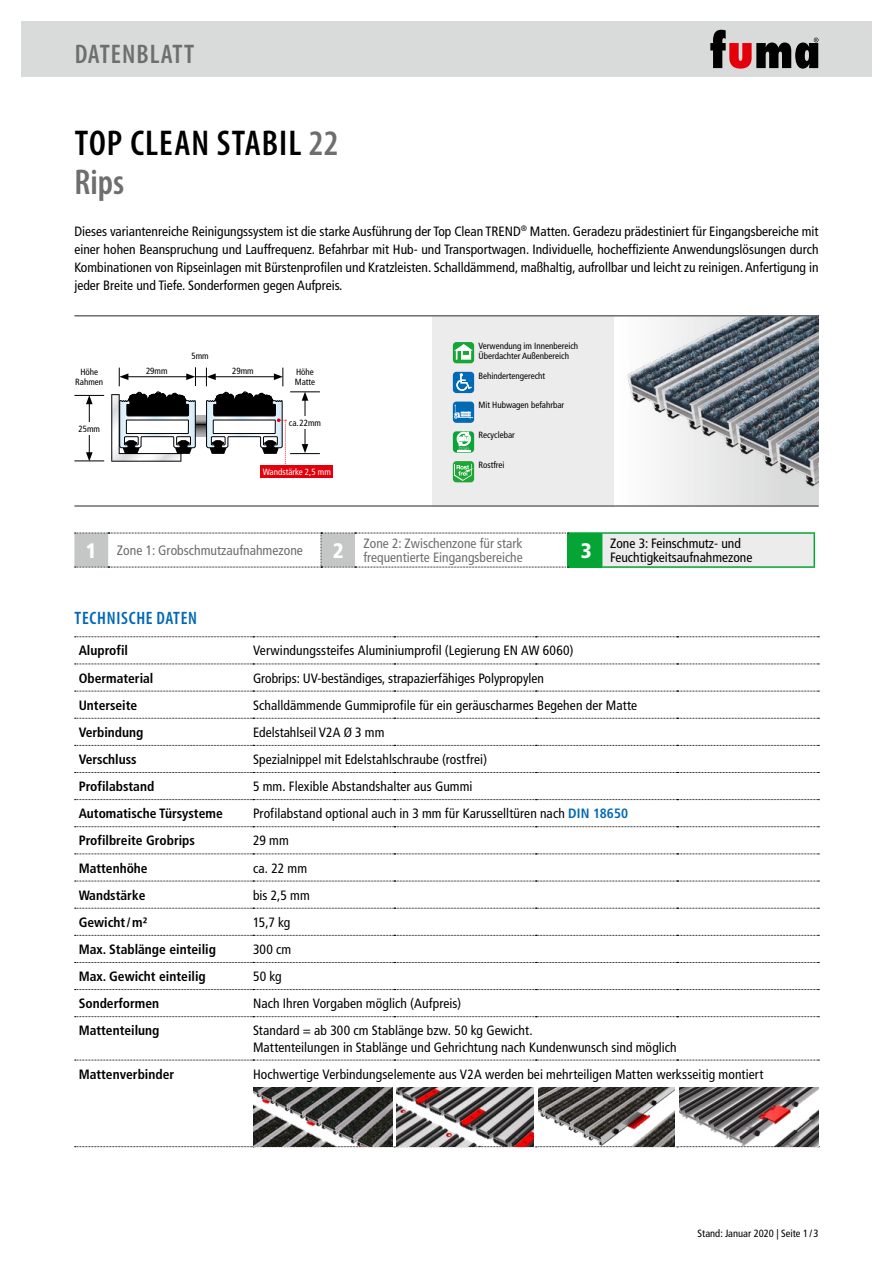
<style>
.page{position:relative;width:893px;height:1263px;background:#fff}
.page>*{position:absolute;margin:0;border:0;box-sizing:border-box;transform-origin:0 0}
.t1{font:600 condensed 36px/39px "Myriad Pro";letter-spacing:.025em;color:#000}
.t2{font:600 condensed 27px "Myriad Pro";letter-spacing:.04em;color:#6e6e6e}
.t3{font:900 condensed 21px "Frutiger LT Std";color:#fff}
.t4{font:600 condensed 18px "Myriad Pro";letter-spacing:.04em;color:#0068b4}
.t5{font:condensed 13.65px "Frutiger LT Std";color:#6e6e6e}
.t6{font:condensed 13.5px/18px "Frutiger LT Std";letter-spacing:.005em;color:#000}
.t7{font:700 condensed 13.5px "Frutiger LT Std";color:#000}
.t8{font:condensed 13.5px/13.5px "Frutiger LT Std";color:#6e6e6e}
.t9{font:condensed 10.5px "Frutiger LT Std";color:#000}
.t10{font:condensed 9px/10.5px "Frutiger LT Std";color:#000}
.t11{font:condensed 9px "Frutiger LT Std";color:#fff}
.s1{color:#6e6e6e}
.s2{font-weight:900;font-size:21px;color:#fff}
.s3{font-weight:700;color:#0068b4}
</style>
<div class="page">
<div style="left:21px;top:21px;width:851px;height:56px;background:#d9dada"></div>
<svg style="left:74px;top:637px;width:179px;height:510px"></svg>
<svg style="left:75px;top:636px;width:744px;height:1px"></svg>
<svg style="left:75px;top:664px;width:744px;height:1px"></svg>
<svg style="left:75px;top:691px;width:744px;height:1px"></svg>
<svg style="left:75px;top:718px;width:744px;height:1px"></svg>
<svg style="left:75px;top:745px;width:744px;height:1px"></svg>
<svg style="left:75px;top:772px;width:744px;height:1px"></svg>
<svg style="left:75px;top:799px;width:744px;height:1px"></svg>
<svg style="left:75px;top:826px;width:744px;height:1px"></svg>
<svg style="left:75px;top:854px;width:744px;height:1px"></svg>
<svg style="left:75px;top:881px;width:744px;height:1px"></svg>
<svg style="left:75px;top:908px;width:744px;height:1px"></svg>
<svg style="left:75px;top:935px;width:744px;height:1px"></svg>
<svg style="left:75px;top:962px;width:744px;height:1px"></svg>
<svg style="left:75px;top:989px;width:744px;height:1px"></svg>
<svg style="left:75px;top:1016px;width:744px;height:1px"></svg>
<svg style="left:75px;top:1146px;width:744px;height:1px"></svg>
<svg style="left:75px;top:1060px;width:744px;height:1px"></svg>
<img style="left:253px;top:1087px;width:139px;height:59px">
<img style="left:397px;top:1087px;width:136px;height:59px">
<img style="left:538px;top:1087px;width:137px;height:59px">
<img style="left:679px;top:1087px;width:140px;height:59px">
<div style="left:432px;top:315px;width:387px;height:191px;background:#ececec"></div>
<img style="left:614px;top:316px;width:205px;height:189px">
<hr style="left:74px;top:505px;width:745px;height:2px;background:#6e6e6e">
<hr style="left:74px;top:315px;width:745px;height:1px;background:#6e6e6e">
<div style="left:568px;top:533px;width:34px;height:34px;background:#05a535"></div>
<div style="left:602px;top:533px;width:212px;height:34px;background:#ececec"></div>
<hr style="left:568px;top:532px;width:34px;height:2px;background:#05a535">
<hr style="left:568px;top:566px;width:34px;height:2px;background:#05a535">
<hr style="left:602px;top:532px;width:213px;height:2px;background:#05a535">
<hr style="left:814px;top:534px;width:1px;height:32px;background:#05a535">
<hr style="left:602px;top:566px;width:213px;height:2px;background:#05a535">
<svg style="left:74px;top:533px;width:494px;height:35px"></svg>
<div style="left:453px;top:342px;width:21px;height:21px;background:#16a636;border-radius:4px"></div>
<svg style="left:454px;top:344px;width:19px;height:16px"></svg>
<div style="left:453px;top:372px;width:21px;height:21px;background:#006ab5;border-radius:4px"></div>
<svg style="left:456px;top:373px;width:16px;height:18px"></svg>
<div style="left:453px;top:402px;width:21px;height:21px;background:#006ab5;border-radius:4px"></div>
<svg style="left:454px;top:405px;width:19px;height:14px"></svg>
<div style="left:453px;top:431px;width:21px;height:22px;background:#0aa537;border-radius:4px"></div>
<svg style="left:457px;top:432px;width:14px;height:20px"></svg>
<div style="left:453px;top:461px;width:21px;height:21px;background:#1fa736;border-radius:4px"></div>
<svg style="left:454px;top:464px;width:20px;height:17px"></svg>
<hr style="left:74px;top:395px;width:30px;height:1px;background:#000">
<hr style="left:74px;top:461px;width:30px;height:1px;background:#000">
<hr style="left:89px;top:402px;width:1px;height:53px;background:#000">
<svg style="left:86px;top:395px;width:7px;height:9px"></svg>
<svg style="left:86px;top:452px;width:7px;height:9px"></svg>
<hr style="left:126px;top:376px;width:63px;height:1px;background:#000">
<svg style="left:119px;top:368px;width:9px;height:18px"></svg>
<hr style="left:213px;top:376px;width:63px;height:1px;background:#000">
<svg style="left:274px;top:368px;width:10px;height:18px"></svg>
<svg style="left:186px;top:367px;width:30px;height:19px"></svg>
<hr style="left:290px;top:392px;width:30px;height:1px;background:#000">
<hr style="left:290px;top:453px;width:30px;height:1px;background:#000">
<hr style="left:305px;top:398px;width:1px;height:48px;background:#000">
<svg style="left:302px;top:392px;width:6px;height:9px"></svg>
<svg style="left:302px;top:444px;width:6px;height:9px"></svg>
<div style="left:74px;top:422px;width:30px;height:13px;background:#fff"></div>
<div style="left:288px;top:416px;width:34px;height:13px;background:#fff"></div>
<div style="left:261px;top:465px;width:72px;height:13px;background:#e3000b"></div>
<svg style="left:111px;top:392px;width:175px;height:76px"></svg>
<svg style="left:710px;top:30px;width:108px;height:39px"></svg>
<h2 class="t2" style="left:75px;top:37px;width:121px">DATENBLATT</h2>
<h1 class="t1" style="left:74px;top:122px;width:266px">TOP CLEAN STABIL <span class="s1">22<br>Rips</span></h1>
<p class="t6" style="left:74px;top:222px;width:746px;text-align:justify">Dieses variantenreiche Reinigungssystem ist die starke Ausführung der Top Clean TREND<sup>®</sup> Matten. Geradezu prädestiniert für Eingangsbereiche mit einer hohen Beanspruchung und Lauffrequenz. Befahrbar mit Hub- und Transportwagen. Individuelle, hocheffiziente Anwendungslösungen durch Kombinationen von Ripseinlagen mit Bürstenprofilen und Kratzleisten. Schalldämmend, maßhaltig, aufrollbar und leicht zu reinigen. Anfertigung in jeder Breite und Tiefe. Sonderformen gegen Aufpreis.</p>
<p class="t10" style="left:191px;top:351px;width:19px">5mm</p>
<p class="t10" style="left:75px;top:366px;width:30px;text-align:center">Höhe<br>Rahmen</p>
<p class="t10" style="left:146px;top:366px;width:23px">29mm</p>
<p class="t10" style="left:232px;top:366px;width:23px">29mm</p>
<p class="t10" style="left:295px;top:366px;width:22px">Höhe<br>Matte</p>
<p class="t10" style="left:78px;top:423px;width:23px">25mm</p>
<p class="t10" style="left:289px;top:417px;width:34px">ca.22mm</p>
<p class="t11" style="left:263px;top:466px;width:70px">Wandstärke 2,5 mm</p>
<p class="t10" style="left:478px;top:340px;width:101px">Verwendung im Innenbereich<br>Überdachter Außenbereich</p>
<p class="t10" style="left:478px;top:370px;width:68px">Behindertengerecht</p>
<p class="t10" style="left:478px;top:400px;width:87px">Mit Hubwagen befahrbar</p>
<p class="t10" style="left:478px;top:430px;width:38px">Recyclebar</p>
<p class="t10" style="left:478px;top:460px;width:28px">Rostfrei</p>
<p class="t5" style="left:86px;top:542px;width:219px"><span class="s2">1</span> Zone 1: Grobschmutzaufnahmezone</p>
<h3 class="t3" style="left:333px;top:538px;width:12px">2</h3>
<p class="t8" style="left:364px;top:537px;width:161px">Zone 2: Zwischenzone für stark frequentierte Eingangsbereiche</p>
<h3 class="t3" style="left:581px;top:538px;width:12px">3</h3>
<p class="t6" style="left:610px;top:537px;width:144px;line-height:13.5px">Zone 3: Feinschmutz- und<br>Feuchtigkeitsaufnahmezone</p>
<h3 class="t4" style="left:75px;top:607px;width:124px">TECHNISCHE DATEN</h3>
<p class="t7" style="left:79px;top:643px;width:51px">Aluprofil</p>
<p class="t6" style="left:253px;top:642px;width:322px">Verwindungssteifes Aluminiumprofil (Legierung EN AW 6060)</p>
<p class="t7" style="left:79px;top:670px;width:76px">Obermaterial</p>
<p class="t6" style="left:253px;top:669px;width:292px">Grobrips: UV-beständiges, strapazierfähiges Polypropylen</p>
<p class="t7" style="left:79px;top:697px;width:60px">Unterseite</p>
<p class="t6" style="left:253px;top:696px;width:386px">Schalldämmende Gummiprofile für ein geräuscharmes Begehen der Matte</p>
<p class="t7" style="left:79px;top:724px;width:66px">Verbindung</p>
<p class="t6" style="left:253px;top:723px;width:133px">Edelstahlseil V2A Ø 3 mm</p>
<p class="t7" style="left:79px;top:751px;width:60px">Verschluss</p>
<p class="t6" style="left:253px;top:750px;width:236px">Spezialnippel mit Edelstahlschraube (rostfrei)</p>
<p class="t7" style="left:79px;top:778px;width:77px">Profilabstand</p>
<p class="t6" style="left:253px;top:777px;width:221px">5 mm. Flexible Abstandshalter aus Gummi</p>
<p class="t7" style="left:79px;top:805px;width:146px">Automatische Türsysteme</p>
<p class="t6" style="left:253px;top:805px;width:377px">Profilabstand optional auch in 3 mm für Karusselltüren nach <span class="s3">DIN 18650</span></p>
<p class="t7" style="left:79px;top:833px;width:118px">Profilbreite Grobrips</p>
<p class="t6" style="left:253px;top:832px;width:37px">29 mm</p>
<p class="t7" style="left:79px;top:860px;width:71px">Mattenhöhe</p>
<p class="t6" style="left:253px;top:859px;width:56px">ca. 22 mm</p>
<p class="t7" style="left:79px;top:887px;width:68px">Wandstärke</p>
<p class="t6" style="left:253px;top:886px;width:58px">bis 2,5 mm</p>
<p class="t7" style="left:79px;top:914px;width:70px">Gewicht/m²</p>
<p class="t6" style="left:253px;top:913px;width:39px">15,7 kg</p>
<p class="t7" style="left:79px;top:941px;width:139px">Max. Stablänge einteilig</p>
<p class="t6" style="left:253px;top:940px;width:40px">300 cm</p>
<p class="t7" style="left:79px;top:968px;width:129px">Max. Gewicht einteilig</p>
<p class="t6" style="left:253px;top:967px;width:30px">50 kg</p>
<p class="t7" style="left:79px;top:995px;width:82px">Sonderformen</p>
<p class="t6" style="left:253px;top:995px;width:210px">Nach Ihren Vorgaben möglich (Aufpreis)</p>
<p class="t7" style="left:79px;top:1023px;width:82px">Mattenteilung</p>
<p class="t6" style="left:253px;top:1023px;width:425px;line-height:16.2px">Standard = ab 300 cm Stablänge bzw. 50 kg Gewicht.<br>Mattenteilungen in Stablänge und Gehrichtung nach Kundenwunsch sind möglich</p>
<p class="t7" style="left:79px;top:1066px;width:97px">Mattenverbinder</p>
<p class="t6" style="left:253px;top:1065px;width:512px">Hochwertige Verbindungselemente aus V2A werden bei mehrteiligen Matten werksseitig montiert</p>
<p class="t9" style="left:698px;top:1227px;width:122px">Stand: Januar 2020 | Seite 1 / 3</p>
</div>
